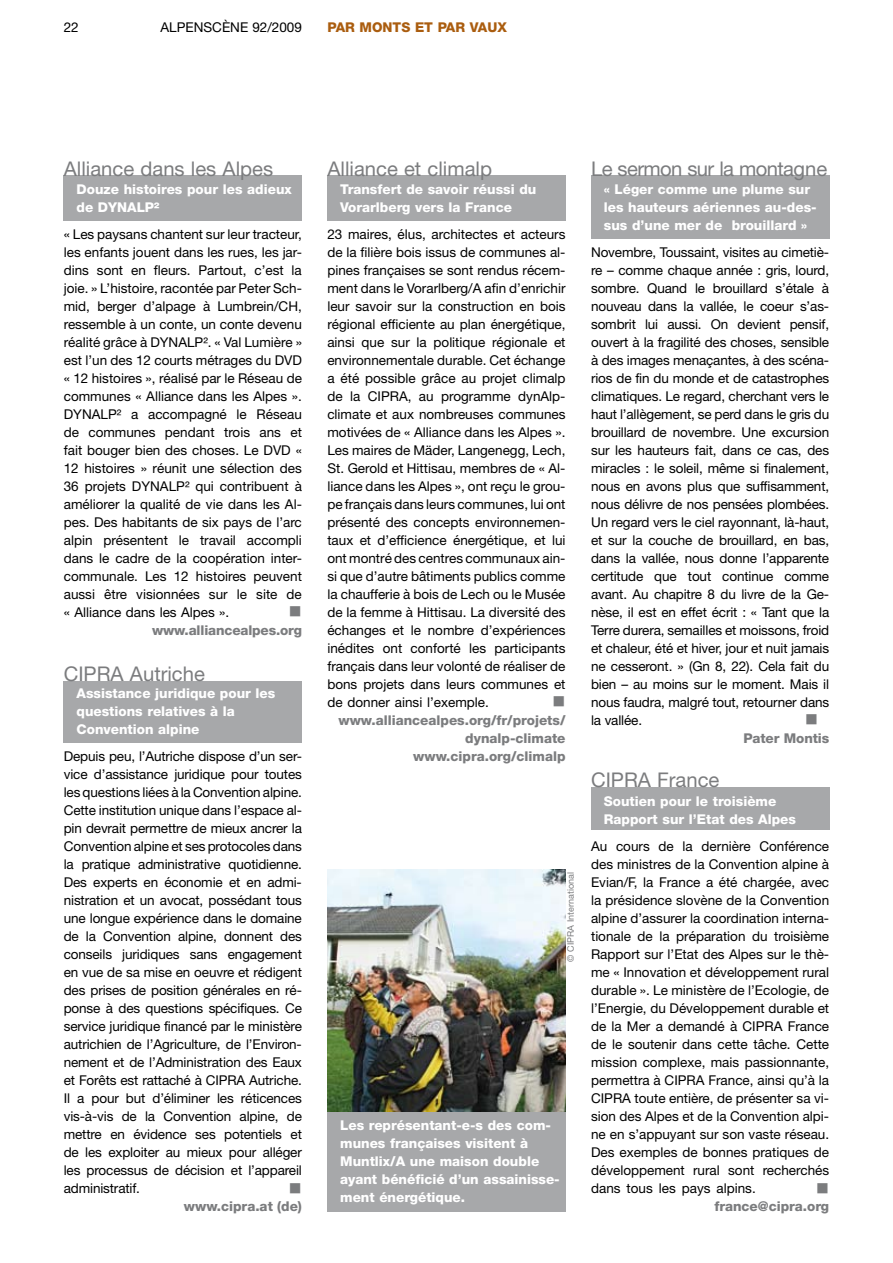
<style>
.page{position:relative;width:893px;height:1263px;background:#fff}
.page>*{position:absolute;margin:0;border:0;box-sizing:border-box;transform-origin:0 0}
.t1{font:20.25px "Helvetica Neue LT";color:#7b7c7e}
.t2{font:20.25px "Helvetica Neue LT";letter-spacing:-.03em;color:#7b7c7e}
.t3{font:13.5px/18px "Helvetica Neue LT";color:#000;text-align:justify}
.t4{font:800 13.5px/18px "Helvetica Neue LT";color:#fff}
.t5{font:800 13.5px/18px "Helvetica Neue LT";color:#7b7c7e;text-align:right}
.t6{font:800 13.5px "Helvetica Neue LT";color:#aa5d0f}
.t7{font:9px "Helvetica Neue LT";color:#7b7c7e}
</style>
<div class="page">
<div style="left:64px;top:176px;width:238px;height:45px;background:#a7a8aa"></div>
<div style="left:591px;top:176px;width:238px;height:63px;background:#a7a8aa"></div>
<div style="left:591px;top:787px;width:238px;height:42px;background:#a7a8aa"></div>
<div style="left:327px;top:176px;width:239px;height:45px;background:#a7a8aa"></div>
<img style="left:327px;top:869px;width:239px;height:243px">
<div style="left:64px;top:681px;width:238px;height:61px;background:#a7a8aa"></div>
<div style="left:327px;top:1112px;width:239px;height:99px;background:#a7a8aa"></div>
<p class="t3" style="left:64px;top:18px;width:17px">22</p>
<p class="t3" style="left:160px;top:18px;width:143px">ALPENSCÈNE 92/2009</p>
<p class="t6" style="left:327px;top:19px;width:44px">Par mont</p>
<p class="t6" style="left:401px;top:19px;width:47px">s et par</p>
<p class="t6" style="left:470px;top:19px;width:10px">vau</p>
<p class="t6" style="left:497px;top:19px;width:11px">x</p>
<h1 class="t1" style="left:64px;top:157px;width:211px">Alliance dans les Alpes</h1>
<p class="t4" style="left:77px;top:180px;width:217px">Douze histoires pour les adieux de DYNALP²</p>
<p class="t3" style="left:64px;top:225px;width:240px">« Les paysans chantent sur leur tracteur, les enfants jouent dans les rues, les jar&shy;dins sont en fleurs. Partout, c’est la joie. » L’histoire, racontée par Peter Sch&shy;mid, berger d’alpage à Lumbrein/CH, ressemble à un conte, un conte devenu réalité grâce à DYNALP². « Val Lumière » est l’un des 12 courts métrages du DVD « 12 histoires », réalisé par le Réseau de communes « Alliance dans les Alpes ».<br>DYNALP² a accompagné le Réseau de communes pendant trois ans et fait bouger bien des choses. Le DVD « 12 histoires » réunit une sélection des 36 projets DYNALP² qui contribuent à améliorer la qualité de vie dans les Al&shy;pes. Des habitants de six pays de l’arc alpin présentent le travail accompli dans le cadre de la coopération inter&shy;communale. Les 12 histoires peuvent aussi être visionnées sur le site de « Alliance dans les Alpes ».</p>
<p class="t5" style="left:152px;top:621px;width:151px">www.alliancealpes.org</p>
<h1 class="t1" style="left:64px;top:661px;width:143px">CIPRA Autriche</h1>
<p class="t4" style="left:77px;top:684px;width:200px">Assistance juridique pour les questions relatives à la<br>Convention alpine</p>
<p class="t3" style="left:64px;top:747px;width:240px">Depuis peu, l’Autriche dispose d’un ser&shy;vice d’assistance juridique pour toutes les questions liées à la Convention alpine.<br>Cette institution unique dans l’espace al&shy;pin devrait permettre de mieux ancrer la Convention alpine et ses protocoles dans la pratique administrative quotidienne.<br>Des experts en économie et en admi&shy;nistration et un avocat, possédant tous une longue expérience dans le domaine de la Convention alpine, donnent des conseils juridiques sans engagement en vue de sa mise en oeuvre et rédigent des prises de position générales en ré&shy;ponse à des questions spécifiques. Ce service juridique financé par le ministère autrichien de l’Agriculture, de l’Environ&shy;nement et de l’Administration des Eaux et Forêts est rattaché à CIPRA Autriche.<br>Il a pour but d’éliminer les réticences vis-à-vis de la Convention alpine, de mettre en évidence ses potentiels et de les exploiter au mieux pour alléger les processus de décision et l’appareil administratif.</p>
<p class="t5" style="left:184px;top:1197px;width:120px">www.cipra.at (de)</p>
<h1 class="t1" style="left:327px;top:157px;width:166px">Alliance et climalp</h1>
<p class="t4" style="left:340px;top:180px;width:198px">Transfert de savoir réussi du<br>Vorarlberg vers la France</p>
<p class="t3" style="left:327px;top:225px;width:240px">23 maires, élus, architectes et acteurs de la filière bois issus de communes al&shy;pines françaises se sont rendus récem&shy;ment dans le Vorarlberg/A afin d’enrichir leur savoir sur la construction en bois régional efficiente au plan énergétique, ainsi que sur la politique régionale et environnementale durable. Cet échange a été possible grâce au projet climalp de la CIPRA, au programme dynAlp&shy;climate et aux nombreuses communes motivées de « Alliance dans les Alpes ».<br>Les maires de Mäder, Langenegg, Lech, St. Gerold et Hittisau, membres de « Al&shy;liance dans les Alpes », ont reçu le grou&shy;pe français dans leurs communes, lui ont présenté des concepts environnemen&shy;taux et d’efficience énergétique, et lui ont montré des centres communaux ain&shy;si que d’autre bâtiments publics comme la chaufferie à bois de Lech ou le Musée de la femme à Hittisau. La diversité des échanges et le nombre d’expériences inédites ont conforté les participants français dans leur volonté de réaliser de bons projets dans leurs communes et de donner ainsi l’exemple.</p>
<p class="t5" style="left:338px;top:711px;width:229px">www.alliancealpes.org/fr/projets/ dynalp-climate www.cipra.org/climalp</p>
<p class="t7" style="left:565px;top:961px;width:91px;rotate:-90deg">© CIPRA International</p>
<p class="t4" style="left:340px;top:1116px;width:221px">Les représentant-e-s des com&shy;munes françaises visitent à<br>Muntlix/A une maison double ayant bénéficié d’un assainisse&shy;ment énergétique.</p>
<h1 class="t2" style="left:591px;top:157px;width:238px">Le sermon sur la montagne</h1>
<p class="t4" style="left:604px;top:180px;width:214px">« Léger comme une plume sur les hauteurs aériennes au-des&shy;sus d’une mer de brouillard »</p>
<p class="t3" style="left:591px;top:243px;width:240px">Novembre, Toussaint, visites au cimetiè&shy;re – comme chaque année : gris, lourd, sombre. Quand le brouillard s’étale à nouveau dans la vallée, le coeur s’as&shy;sombrit lui aussi. On devient pensif, ouvert à la fragilité des choses, sensible à des images menaçantes, à des scéna&shy;rios de fin du monde et de catastrophes climatiques. Le regard, cherchant vers le haut l’allègement, se perd dans le gris du brouillard de novembre. Une excursion sur les hauteurs fait, dans ce cas, des miracles : le soleil, même si finalement, nous en avons plus que suffisamment, nous délivre de nos pensées plombées.<br>Un regard vers le ciel rayonnant, là-haut, et sur la couche de brouillard, en bas, dans la vallée, nous donne l’apparente certitude que tout continue comme avant. Au chapitre 8 du livre de la Ge&shy;nèse, il est en effet écrit : « Tant que la Terre durera, semailles et moissons, froid et chaleur, été et hiver, jour et nuit jamais ne cesseront. » (Gn 8, 22). Cela fait du bien – au moins sur le moment. Mais il nous faudra, malgré tout, retourner dans la vallée.</p>
<p class="t5" style="left:743px;top:729px;width:87px">Pater Montis</p>
<h1 class="t1" style="left:591px;top:768px;width:130px">CIPRA France</h1>
<p class="t4" style="left:604px;top:792px;width:194px">Soutien pour le troisième<br>Rapport sur l’Etat des Alpes</p>
<p class="t3" style="left:591px;top:837px;width:240px">Au cours de la dernière Conférence des ministres de la Convention alpine à Evian/F, la France a été chargée, avec la présidence slovène de la Convention alpine d’assurer la coordination interna&shy;tionale de la préparation du troisième Rapport sur l’Etat des Alpes sur le thè&shy;me « Innovation et développement rural durable ». Le ministère de l’Ecologie, de l’Energie, du Développement durable et de la Mer a demandé à CIPRA France de le soutenir dans cette tâche. Cette mission complexe, mais passionnante, permettra à CIPRA France, ainsi qu’à la CIPRA toute entière, de présenter sa vi&shy;sion des Alpes et de la Convention alpi&shy;ne en s’appuyant sur son vaste réseau.<br>Des exemples de bonnes pratiques de développement rural sont recherchés dans tous les pays alpins.</p>
<p class="t5" style="left:714px;top:1197px;width:116px">france@cipra.org</p>
</div>
